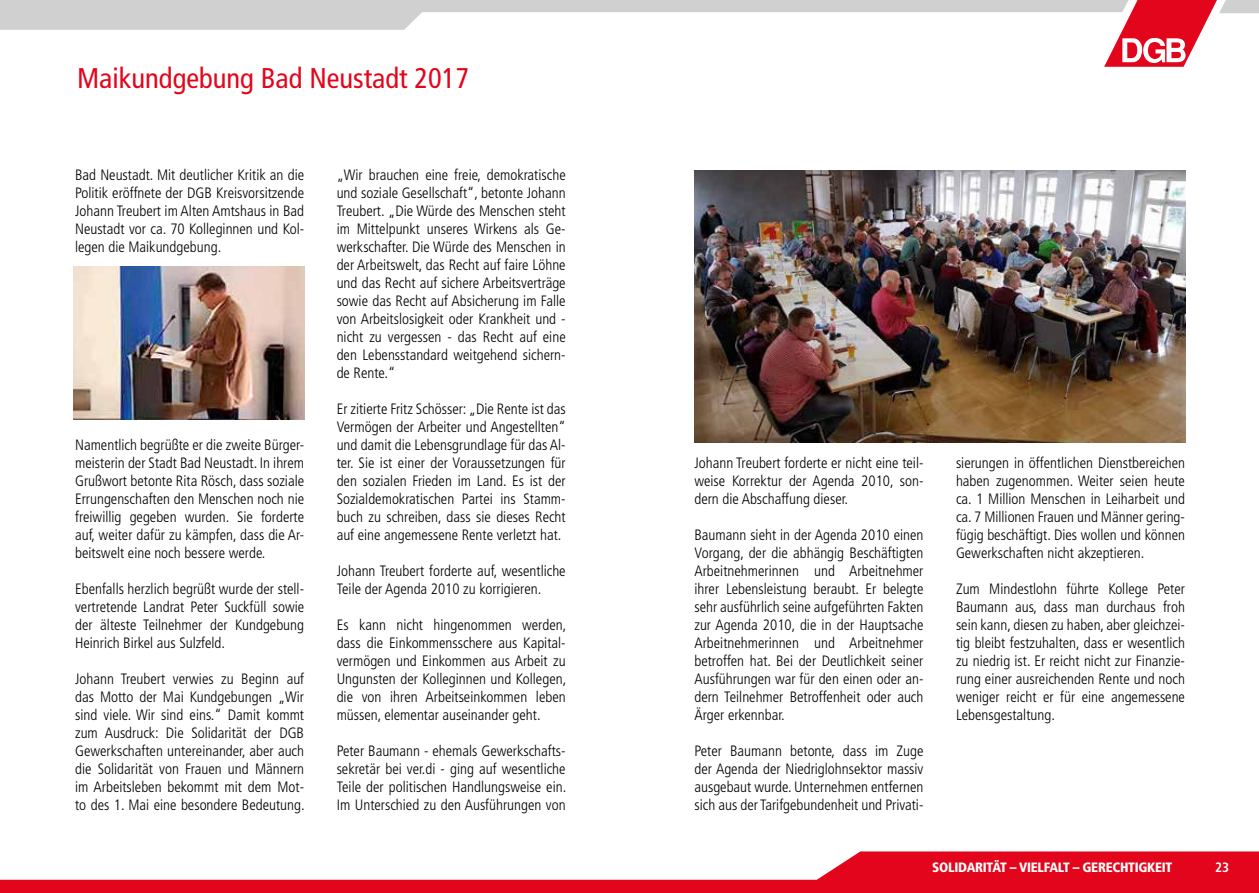
<style>
.page{position:relative;width:1259px;height:893px;background:#fff}
.page>*{position:absolute;margin:0;border:0;box-sizing:border-box;transform-origin:0 0}
.t1{font:condensed 28.5px "Frutiger LT Std";color:#e3051b}
.t2{font:300 condensed 15px/18px "Frutiger LT Std";color:#000;text-align:justify}
.t3{font:900 condensed 13.5px "Frutiger LT Std";letter-spacing:-.02em;color:#fff}
.t4{font:700 condensed 13.5px "Frutiger LT Std";color:#fff}
</style>
<div class="page">
<svg style="left:0;top:851px;width:1259px;height:42px;fill:#e3051b"></svg>
<svg style="left:1104px;top:0;width:155px;height:67px"></svg>
<svg style="left:0;top:0;width:1134px;height:52px"></svg>
<img style="left:74px;top:267px;width:230px;height:152px">
<img style="left:694px;top:170px;width:491px;height:272px">
<h1 class="t1" style="left:77px;top:62px;width:393px">Maikundgebung Bad Neustadt 2017</h1>
<p class="t2" style="left:75px;top:166px;width:230px">Bad Neustadt. Mit deutlicher Kritik an die Politik eröffnete der DGB Kreisvorsitzende Johann Treubert im Alten Amtshaus in Bad Neustadt vor ca. 70 Kolleginnen und Kol&shy;legen die Maikundgebung.</p>
<p class="t2" style="left:75px;top:436px;width:230px">Namentlich begrüßte er die zweite Bürger&shy;meisterin der Stadt Bad Neustadt. In ihrem Grußwort betonte Rita Rösch, dass soziale Errungenschaften den Menschen noch nie freiwillig gegeben wurden. Sie forderte auf, weiter dafür zu kämpfen, dass die Ar&shy;beitswelt eine noch bessere werde.</p>
<p class="t2" style="left:75px;top:580px;width:230px">Ebenfalls herzlich begrüßt wurde der stell&shy;vertretende Landrat Peter Suckfüll sowie der älteste Teilnehmer der Kundgebung Heinrich Birkel aus Sulzfeld.</p>
<p class="t2" style="left:75px;top:670px;width:231px">Johann Treubert verwies zu Beginn auf das Motto der Mai Kundgebungen „Wir sind viele. Wir sind eins.“ Damit kommt zum Ausdruck: Die Solidarität der DGB Gewerkschaften untereinander, aber auch die Solidarität von Frauen und Männern im Arbeitsleben bekommt mit dem Mot&shy;to des 1. Mai eine besondere Bedeutung.</p>
<p class="t2" style="left:337px;top:166px;width:230px">„Wir brauchen eine freie, demokratische und soziale Gesellschaft“, betonte Johann Treubert. „Die Würde des Menschen steht im Mittelpunkt unseres Wirkens als Ge&shy;werkschafter. Die Würde des Menschen in der Arbeitswelt, das Recht auf faire Löhne und das Recht auf sichere Arbeitsverträge sowie das Recht auf Absicherung im Falle von Arbeitslosigkeit oder Krankheit und - nicht zu vergessen - das Recht auf eine den Lebensstandard weitgehend sichern&shy;de Rente.“</p>
<p class="t2" style="left:337px;top:400px;width:230px">Er zitierte Fritz Schösser: „Die Rente ist das Vermögen der Arbeiter und Angestellten“ und damit die Lebensgrundlage für das Al&shy;ter. Sie ist einer der Voraussetzungen für den sozialen Frieden im Land. Es ist der Sozialdemokratischen Partei ins Stamm&shy;buch zu schreiben, dass sie dieses Recht auf eine angemessene Rente verletzt hat.</p>
<p class="t2" style="left:337px;top:562px;width:230px">Johann Treubert forderte auf, wesentliche<br>Teile der Agenda 2010 zu korrigieren.</p>
<p class="t2" style="left:337px;top:616px;width:231px">Es kann nicht hingenommen werden, dass die Einkommensschere aus Kapital&shy;vermögen und Einkommen aus Arbeit zu Ungunsten der Kolleginnen und Kollegen, die von ihren Arbeitseinkommen leben müssen, elementar auseinander geht.</p>
<p class="t2" style="left:337px;top:742px;width:231px">Peter Baumann - ehemals Gewerkschafts&shy;sekretär bei ver.di - ging auf wesentliche Teile der politischen Handlungsweise ein.<br>Im Unterschied zu den Ausführungen von</p>
<p class="t2" style="left:694px;top:454px;width:230px">Johann Treubert forderte er nicht eine teil&shy;weise Korrektur der Agenda 2010, son&shy;dern die Abschaffung dieser.</p>
<p class="t2" style="left:694px;top:526px;width:230px">Baumann sieht in der Agenda 2010 einen Vorgang, der die abhängig Beschäftigten Arbeitnehmerinnen und Arbeitnehmer ihrer Lebensleistung beraubt. Er belegte sehr ausführlich seine aufgeführten Fakten zur Agenda 2010, die in der Hauptsache Arbeitnehmerinnen und Arbeitnehmer betroffen hat. Bei der Deutlichkeit seiner Ausführungen war für den einen oder an&shy;dern Teilnehmer Betroffenheit oder auch Ärger erkennbar.</p>
<p class="t2" style="left:694px;top:742px;width:230px">Peter Baumann betonte, dass im Zuge der Agenda der Niedriglohnsektor massiv ausgebaut wurde. Unternehmen entfernen sich aus der Tarifgebundenheit und Privati-</p>
<p class="t2" style="left:956px;top:454px;width:230px">sierungen in öffentlichen Dienstbereichen haben zugenommen. Weiter seien heute ca. 1 Million Menschen in Leiharbeit und ca. 7 Millionen Frauen und Männer gering&shy;fügig beschäftigt. Dies wollen und können Gewerkschaften nicht akzeptieren.</p>
<p class="t2" style="left:956px;top:580px;width:230px">Zum Mindestlohn führte Kollege Peter Baumann aus, dass man durchaus froh sein kann, diesen zu haben, aber gleichzei&shy;tig bleibt festzuhalten, dass er wesentlich zu niedrig ist. Er reicht nicht zur Finanzie&shy;rung einer ausreichenden Rente und noch weniger reicht er für eine angemessene Lebensgestaltung.</p>
<p class="t3" style="left:932px;top:859px;width:242px">SOLIDARITÄT – VIELFALT – GERECHTIGKEIT</p>
<p class="t4" style="left:1215px;top:859px;width:16px">23</p>
</div>
